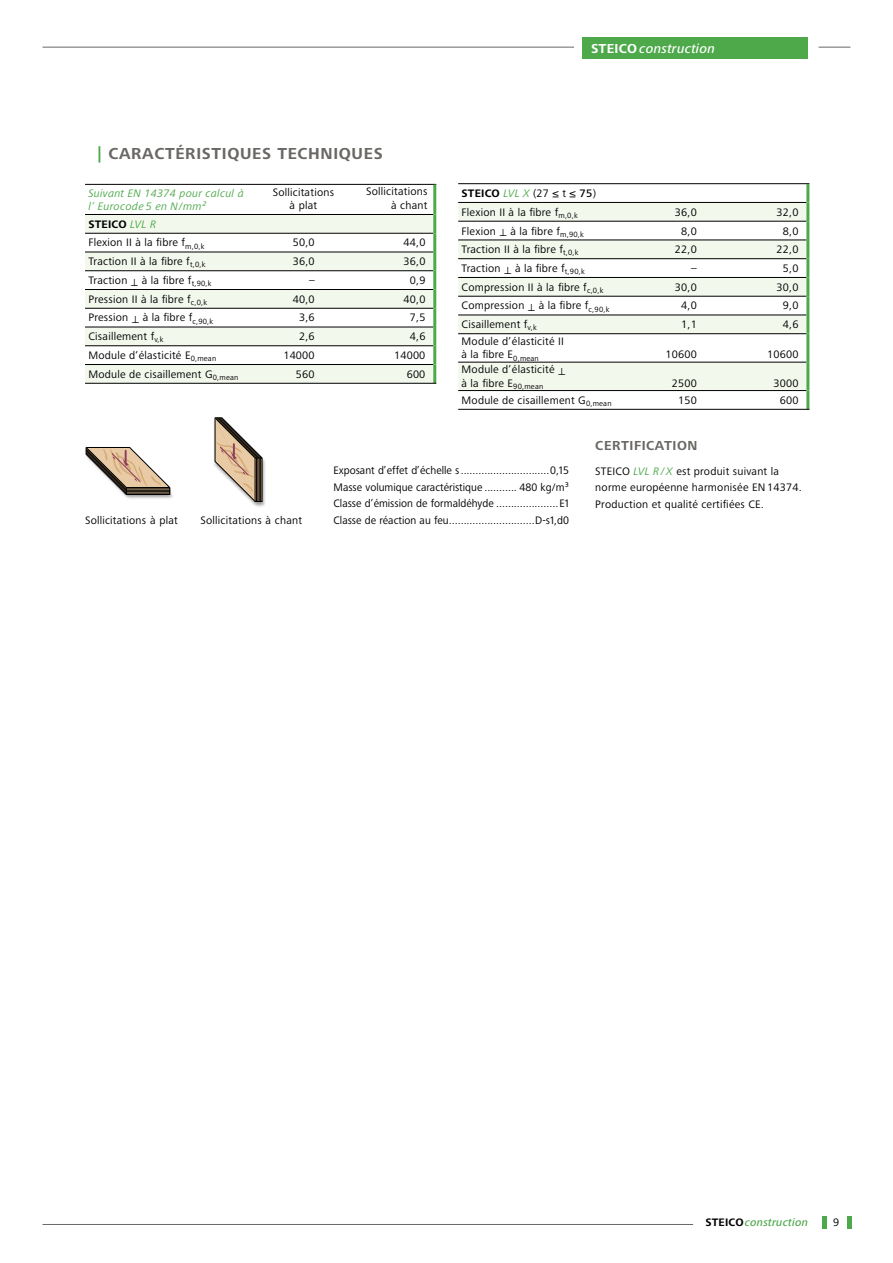
<style>
.page{position:relative;width:893px;height:1263px;background:#fff}
.page>*{position:absolute;margin:0;border:0;box-sizing:border-box;transform-origin:0 0}
.t1{font:700 16.5px "Frutiger Next LTW1 G";letter-spacing:.04em;color:#6a6864}
.t2{font:italic 500 13.5px "Frutiger Next LTW1 G";letter-spacing:.02em;color:#fff}
.t3{font:700 13.5px "Frutiger Next LTW1 G";letter-spacing:.04em;color:#6a6864}
.t4{font:11.25px/16.5px "Frutiger Next LTW1 G";letter-spacing:.02em;color:#000}
.t5{font:italic 11.25px/13.5px "Frutiger Next LTW1 G";letter-spacing:.02em;color:#4da94a}
.t6{font:italic 500 11.25px "Frutiger Next LTW1 G";letter-spacing:.02em;color:#4da94a}
.s1{font-weight:700;font-style:normal}
.s2{color:#4da94a}
.s3{font-weight:700}
.s4{font-style:italic;color:#4da94a}
.s5{font-weight:500}
.s6{font-weight:700;font-style:normal;color:#000}
</style>
<div class="page">
<hr style="left:43px;top:47px;width:531px;height:1px;background:#6a6864">
<div style="left:583px;top:38px;width:225px;height:21px;background:#4da94a"></div>
<hr style="left:819px;top:47px;width:31px;height:1px;background:#6a6864">
<hr style="left:43px;top:1224px;width:650px;height:1px;background:#6a6864">
<hr style="left:822px;top:1216px;width:4px;height:13px;background:#4da94a">
<div style="left:847px;top:1216px;width:5px;height:13px;background:#4da94a"></div>
<svg style="left:458px;top:203px;width:348px;height:93px"></svg>
<svg style="left:458px;top:316px;width:348px;height:74px"></svg>
<hr style="left:458px;top:183px;width:351px;height:1px;background:#000">
<hr style="left:458px;top:202px;width:348px;height:1px;background:#000">
<hr style="left:458px;top:221px;width:348px;height:1px;background:#000">
<hr style="left:458px;top:240px;width:348px;height:1px;background:#000">
<hr style="left:458px;top:258px;width:348px;height:1px;background:#000">
<hr style="left:458px;top:277px;width:348px;height:1px;background:#000">
<hr style="left:458px;top:296px;width:348px;height:1px;background:#000">
<hr style="left:458px;top:315px;width:348px;height:1px;background:#000">
<hr style="left:458px;top:333px;width:348px;height:1px;background:#000">
<hr style="left:458px;top:362px;width:348px;height:1px;background:#000">
<hr style="left:458px;top:390px;width:348px;height:1px;background:#000">
<hr style="left:806px;top:184px;width:3px;height:18px;background:#4da94a">
<hr style="left:806px;top:202px;width:3px;height:19px;background:#4da94a">
<hr style="left:806px;top:221px;width:3px;height:19px;background:#4da94a">
<hr style="left:806px;top:240px;width:3px;height:19px;background:#4da94a">
<hr style="left:806px;top:259px;width:3px;height:18px;background:#4da94a">
<hr style="left:806px;top:277px;width:3px;height:19px;background:#4da94a">
<hr style="left:806px;top:296px;width:3px;height:19px;background:#4da94a">
<hr style="left:806px;top:315px;width:3px;height:19px;background:#4da94a">
<hr style="left:806px;top:334px;width:3px;height:28px;background:#4da94a">
<hr style="left:806px;top:362px;width:3px;height:29px;background:#4da94a">
<hr style="left:806px;top:391px;width:3px;height:18px;background:#4da94a">
<hr style="left:458px;top:409px;width:351px;height:1px;background:#000">
<svg style="left:85px;top:215px;width:348px;height:93px"></svg>
<svg style="left:85px;top:328px;width:348px;height:55px"></svg>
<hr style="left:85px;top:184px;width:351px;height:1px;background:#000">
<hr style="left:85px;top:233px;width:348px;height:1px;background:#000">
<hr style="left:85px;top:252px;width:348px;height:1px;background:#000">
<hr style="left:85px;top:270px;width:348px;height:1px;background:#000">
<hr style="left:85px;top:289px;width:348px;height:1px;background:#000">
<hr style="left:85px;top:308px;width:348px;height:1px;background:#000">
<hr style="left:85px;top:327px;width:348px;height:1px;background:#000">
<hr style="left:85px;top:345px;width:348px;height:1px;background:#000">
<hr style="left:85px;top:364px;width:348px;height:1px;background:#000">
<hr style="left:85px;top:214px;width:348px;height:1px;background:#000">
<hr style="left:433px;top:185px;width:3px;height:29px;background:#4da94a">
<hr style="left:433px;top:214px;width:3px;height:19px;background:#4da94a">
<hr style="left:433px;top:233px;width:3px;height:19px;background:#4da94a">
<hr style="left:433px;top:252px;width:3px;height:19px;background:#4da94a">
<hr style="left:433px;top:271px;width:3px;height:18px;background:#4da94a">
<hr style="left:433px;top:289px;width:3px;height:19px;background:#4da94a">
<hr style="left:433px;top:308px;width:3px;height:19px;background:#4da94a">
<hr style="left:433px;top:327px;width:3px;height:19px;background:#4da94a">
<hr style="left:433px;top:346px;width:3px;height:18px;background:#4da94a">
<hr style="left:433px;top:364px;width:3px;height:19px;background:#4da94a">
<hr style="left:85px;top:383px;width:351px;height:1px;background:#000">
<img style="left:251px;top:457px;width:14px;height:50px">
<svg style="left:214px;top:417px;width:48px;height:85px"></svg>
<img style="left:85px;top:450px;width:88px;height:49px">
<svg style="left:86px;top:447px;width:84px;height:48px"></svg>
<p class="t2" style="left:591px;top:41px;width:125px"><span class="s1">STEICO</span> construction</p>
<h1 class="t1" style="left:98px;top:144px;width:286px"><span class="s2">|</span> CARACTÉRISTIQUES TECHNIQUES</h1>
<p class="t5" style="left:88px;top:187px;width:157px">Suivant EN 14374 pour calcul à l‘ Eurocode 5 en N/mm²</p>
<p class="t4" style="left:88px;top:215px;width:118px;line-height:18.5px"><span class="s3">STEICO</span> <span class="s4">LVL R<br></span>Flexion II à la fibre f<sub>m,0,k</sub></p>
<p class="t4" style="left:273px;top:186px;width:63px;line-height:13.5px;text-align:center">Sollicitations à plat</p>
<p class="t4" style="left:366px;top:185px;width:63px;line-height:13.5px;text-align:right">Sollicitations à chant</p>
<p class="t4" style="left:293px;top:235px;width:24px">50,0</p>
<p class="t4" style="left:403px;top:235px;width:24px">44,0</p>
<p class="t4" style="left:88px;top:253px;width:119px">Traction II à la fibre f<sub>t,0,k</sub></p>
<p class="t4" style="left:293px;top:253px;width:24px">36,0</p>
<p class="t4" style="left:403px;top:253px;width:24px">36,0</p>
<p class="t4" style="left:88px;top:273px;width:125px">Traction ⊥ à la fibre f<sub>t,90,k</sub></p>
<p class="t4" style="left:309px;top:273px;width:7px">–</p>
<p class="t4" style="left:410px;top:273px;width:17px">0,9</p>
<p class="t4" style="left:88px;top:291px;width:120px">Pression II à la fibre f<sub>c,0,k</sub></p>
<p class="t4" style="left:293px;top:291px;width:24px">40,0</p>
<p class="t4" style="left:403px;top:291px;width:24px">40,0</p>
<p class="t4" style="left:88px;top:310px;width:126px">Pression ⊥ à la fibre f<sub>c,90,k</sub></p>
<p class="t4" style="left:299px;top:310px;width:17px">3,6</p>
<p class="t4" style="left:410px;top:310px;width:17px">7,5</p>
<p class="t4" style="left:88px;top:329px;width:77px">Cisaillement f<sub>v,k</sub></p>
<p class="t4" style="left:299px;top:328px;width:17px">2,6</p>
<p class="t4" style="left:410px;top:328px;width:17px">4,6</p>
<p class="t4" style="left:88px;top:347px;width:129px">Module d‘élasticité E<sub>0,mean</sub></p>
<p class="t4" style="left:283px;top:347px;width:33px">14000</p>
<p class="t4" style="left:394px;top:347px;width:33px">14000</p>
<p class="t4" style="left:88px;top:366px;width:151px">Module de cisaillement G<sub>0,mean</sub></p>
<p class="t4" style="left:296px;top:366px;width:20px">560</p>
<p class="t4" style="left:407px;top:366px;width:20px">600</p>
<p class="t4" style="left:462px;top:184px;width:136px;line-height:18.5px"><span class="s3">STEICO</span> <span class="s4">LVL X</span> (27 <span class="s5">≤</span> t <span class="s5">≤ 75</span>)<br>Flexion II à la fibre f<sub>m,0,k</sub></p>
<p class="t4" style="left:675px;top:204px;width:24px">36,0</p>
<p class="t4" style="left:776px;top:204px;width:24px">32,0</p>
<p class="t4" style="left:462px;top:223px;width:124px">Flexion ⊥ à la fibre f<sub>m,90,k</sub></p>
<p class="t4" style="left:681px;top:223px;width:17px">8,0</p>
<p class="t4" style="left:783px;top:223px;width:17px">8,0</p>
<p class="t4" style="left:462px;top:241px;width:119px">Traction II à la fibre f<sub>t,0,k</sub></p>
<p class="t4" style="left:675px;top:241px;width:24px">22,0</p>
<p class="t4" style="left:776px;top:241px;width:24px">22,0</p>
<p class="t4" style="left:462px;top:260px;width:125px">Traction ⊥ à la fibre f<sub>t,90,k</sub></p>
<p class="t4" style="left:691px;top:260px;width:7px">–</p>
<p class="t4" style="left:783px;top:260px;width:17px">5,0</p>
<p class="t4" style="left:462px;top:279px;width:143px">Compression II à la fibre f<sub>c,0,k</sub></p>
<p class="t4" style="left:675px;top:279px;width:24px">30,0</p>
<p class="t4" style="left:776px;top:279px;width:24px">30,0</p>
<p class="t4" style="left:462px;top:298px;width:149px">Compression ⊥ à la fibre f<sub>c,90,k</sub></p>
<p class="t4" style="left:681px;top:298px;width:17px">4,0</p>
<p class="t4" style="left:783px;top:298px;width:17px">9,0</p>
<p class="t4" style="left:462px;top:317px;width:77px">Cisaillement f<sub>v,k</sub></p>
<p class="t4" style="left:681px;top:316px;width:17px">1,1</p>
<p class="t4" style="left:783px;top:316px;width:17px">4,6</p>
<p class="t4" style="left:462px;top:335px;width:104px;line-height:13.5px">Module d‘élasticité II à la fibre E<sub>0,mean</sub></p>
<p class="t4" style="left:665px;top:347px;width:33px">10600</p>
<p class="t4" style="left:767px;top:347px;width:33px">10600</p>
<p class="t4" style="left:462px;top:363px;width:105px;line-height:13.5px">Module d‘élasticité ⊥ à la fibre E<sub>90,mean</sub></p>
<p class="t4" style="left:672px;top:375px;width:27px">2500</p>
<p class="t4" style="left:773px;top:375px;width:27px">3000</p>
<p class="t4" style="left:462px;top:392px;width:151px">Module de cisaillement G<sub>0,mean</sub></p>
<p class="t4" style="left:678px;top:392px;width:20px">150</p>
<p class="t4" style="left:780px;top:392px;width:20px">600</p>
<p class="t4" style="left:85px;top:512px;width:94px">Sollicitations à plat</p>
<p class="t4" style="left:201px;top:512px;width:103px">Sollicitations à chant</p>
<p class="t4" style="left:334px;top:463px;width:237px;text-align:justify">Exposant d’effet d’échelle s..............................0,15<br>Masse volumique caractéristique ........... 480 kg/m³<br>Classe d’émission de formaldéhyde .....................E1<br>Classe de réaction au feu.............................D-s1,d0</p>
<p class="t3" style="left:595px;top:438px;width:104px">CERTIFICATION</p>
<p class="t4" style="left:595px;top:463px;width:208px">STEICO <span class="s4">LVL R / X</span> est produit suivant la norme européenne harmonisée EN14374.<br>Production et qualité certifiées CE.</p>
<p class="t6" style="left:705px;top:1216px;width:104px"><span class="s6">STEICO</span>construction</p>
<p class="t4" style="left:833px;top:1214px;width:8px">9</p>
</div>
